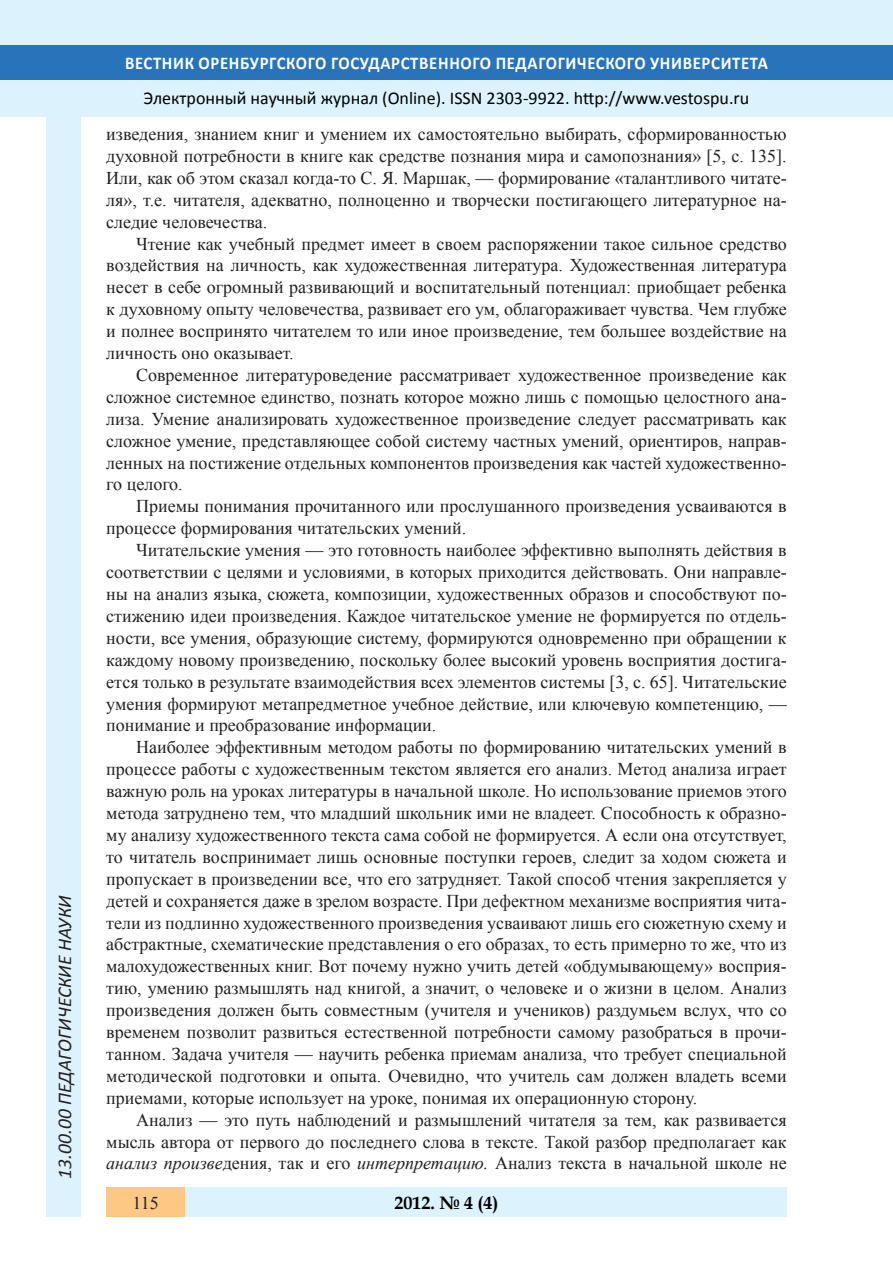
<style>
.page{position:relative;width:893px;height:1263px;background:#fff}
.page>*{position:absolute;margin:0;border:0;box-sizing:border-box;transform-origin:0 0}
.t1{font:italic 19.5px "Calibri";color:#231f20}
.Стиль2{font:18px/21.9px "Times New Roman";color:#231f20;text-align:justify}
.t2{font:18px "Calibri";color:#000}
.t3{font:700 18px "Calibri";letter-spacing:.04em;color:#fff;scale:.93 1}
.t4{font:700 18px "Book Antiqua";color:#000}
.s1{font-style:italic}
</style>
<div class="page">
<div style="left:0;top:0;width:893px;height:116px;background:#dcf2fc"></div>
<div style="left:0;top:45px;width:893px;height:34px;background:#2873ba"></div>
<div style="left:47px;top:116px;width:34px;height:1101px;background:#dcf2fc"></div>
<div style="left:106px;top:1188px;width:681px;height:29px;background:#dcf2fc"></div>
<div style="left:106px;top:1188px;width:79px;height:29px;background:#fdc784"></div>
<p class="t1" style="left:51px;top:1179px;width:285px;rotate:-90deg">13.00.00 ПЕДАГОГИЧЕСКИЕ НАУКИ</p>
<p class="t3" style="left:125px;top:51px;width:693px">ВЕСТНИК ОРЕНБУРГСКОГО ГОСУДАРСТВЕННОГО ПЕДАГОГИЧЕСКОГО УНИВЕРСИТЕТА</p>
<p class="t2" style="left:144px;top:86px;width:607px">Электронный научный журнал (Online). ISSN 2303-9922. http://www.vestospu.ru</p>
<p class="Стиль2" style="left:106px;top:123px;width:682px">изведения, знанием книг и умением их самостоятельно выбирать, сформированностью духовной потребности в книге как средстве познания мира и самопознания» [5, с. 135].<br>Или, как об этом сказал когда-то С. Я. Маршак, — формирование «талантливого читате&shy;ля», т.е. читателя, адекватно, полноценно и творчески постигающего литературное на&shy;следие человечества.</p>
<p class="Стиль2" style="left:106px;top:232px;width:682px;text-indent:30px">Чтение как учебный предмет имеет в своем распоряжении такое сильное средство воздействия на личность, как художественная литература. Художественная литература несет в себе огромный развивающий и воспитательный потенциал: приобщает ребенка к духовному опыту человечества, развивает его ум, облагораживает чувства. Чем глубже и полнее воспринято читателем то или иное произведение, тем большее воздействие на личность оно оказывает.</p>
<p class="Стиль2" style="left:106px;top:364px;width:682px;text-indent:30px">Современное литературоведение рассматривает художественное произведение как сложное системное единство, познать которое можно лишь с помощью целостного ана&shy;лиза. Умение анализировать художественное произведение следует рассматривать как сложное умение, представляющее собой систему частных умений, ориентиров, направ&shy;ленных на постижение отдельных компонентов произведения как частей художественно&shy;го целого.</p>
<p class="Стиль2" style="left:106px;top:495px;width:682px;text-indent:30px">Приемы понимания прочитанного или прослушанного произведения усваиваются в процессе формирования читательских умений.</p>
<p class="Стиль2" style="left:106px;top:539px;width:682px;text-indent:30px">Читательские умения — это готовность наиболее эффективно выполнять действия в соответствии с целями и условиями, в которых приходится действовать. Они направле&shy;ны на анализ языка, сюжета, композиции, художественных образов и способствуют по&shy;стижению идеи произведения. Каждое читательское умение не формируется по отдель&shy;ности, все умения, образующие систему, формируются одновременно при обращении к каждому новому произведению, поскольку более высокий уровень восприятия достига&shy;ется только в результате взаимодействия всех элементов системы [3, с. 65]. Читательские умения формируют метапредметное учебное действие, или ключевую компетенцию, — понимание и преобразование информации.</p>
<p class="Стиль2" style="left:106px;top:736px;width:682px;text-indent:30px">Наиболее эффективным методом работы по формированию читательских умений в процессе работы с художественным текстом является его анализ. Метод анализа играет важную роль на уроках литературы в начальной школе. Но использование приемов этого метода затруднено тем, что младший школьник ими не владеет. Способность к образно&shy;му анализу художественного текста сама собой не формируется. А если она отсутствует, то читатель воспринимает лишь основные поступки героев, следит за ходом сюжета и пропускает в произведении все, что его затрудняет. Такой способ чтения закрепляется у детей и сохраняется даже в зрелом возрасте. При дефектном механизме восприятия чита&shy;тели из подлинно художественного произведения усваивают лишь его сюжетную схему и абстрактные, схематические представления о его образах, то есть примерно то же, что из малохудожественных книг. Вот почему нужно учить детей «обдумывающему» восприя&shy;тию, умению размышлять над книгой, а значит, о человеке и о жизни в целом. Анализ произведения должен быть совместным (учителя и учеников) раздумьем вслух, что со временем позволит развиться естественной потребности самому разобраться в прочи&shy;танном. Задача учителя — научить ребенка приемам анализа, что требует специальной методической подготовки и опыта. Очевидно, что учитель сам должен владеть всеми приемами, которые использует на уроке, понимая их операционную сторону.</p>
<p class="Стиль2" style="left:106px;top:1108px;width:682px;text-indent:30px">Анализ — это путь наблюдений и размышлений читателя за тем, как развивается мысль автора от первого до последнего слова в тексте. Такой разбор предполагает как <span class="s1">анализ произве</span>дения, так и его <span class="s1">интерпретацию.</span> Анализ текста в начальной школе не</p>
<p class="Стиль2" style="left:133px;top:1191px;width:28px">115</p>
<p class="t4" style="left:394px;top:1190px;width:106px">2012. № 4 (4)</p>
</div>
